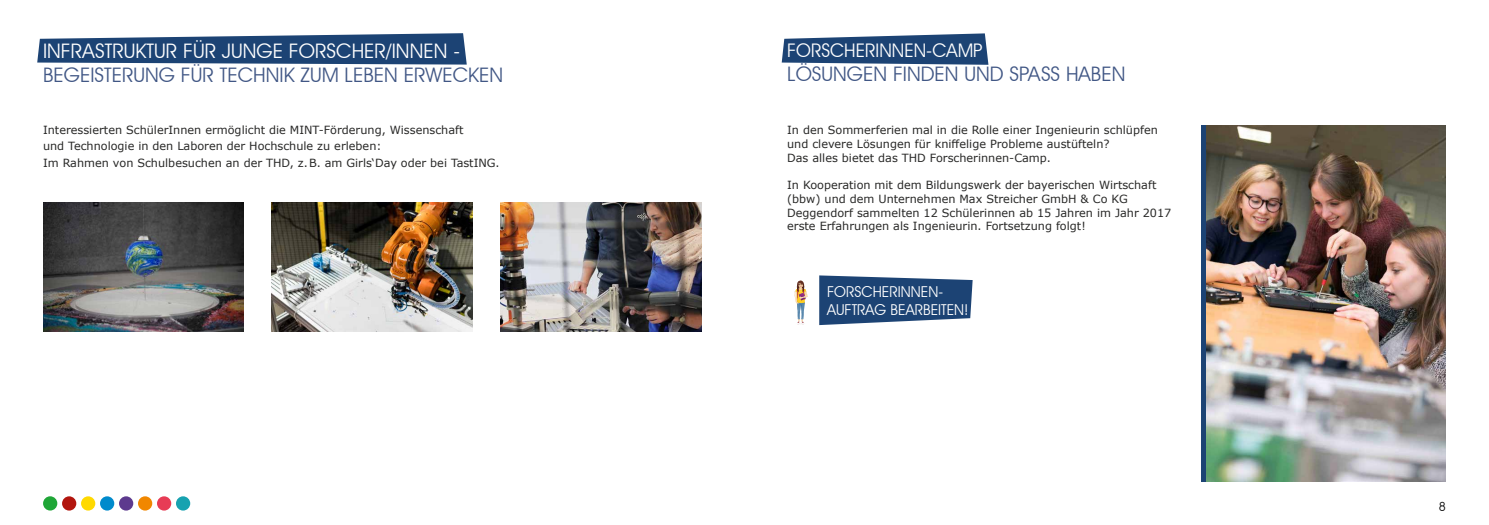
<style>
.page{position:relative;width:1489px;height:525px;background:#fff}
.page>*{position:absolute;margin:0;border:0;box-sizing:border-box;transform-origin:0 0}
.t1{font:20px "Avant Garde IT Cby BT";color:#415785}
.t2{font:20px "Avant Garde IT Cby BT";color:#fff}
.t3{font:18.75px "Avant Garde IT Cby BT";color:#fff}
.t4{font:15px/17.5px "Avant Garde IT Cby BT";color:#fff}
.t5{font:12.5px "Avant Garde IT Cby BT";color:#000}
.t6{font:11.25px/13.8px "Verdana";color:#282827}
</style>
<div class="page">
<svg style="left:781px;top:33px;width:207px;height:32px;background:#3e5f89"></svg>
<svg style="left:37px;top:33px;width:430px;height:32px;background:#3c5e88"></svg>
<div style="left:43px;top:496px;width:14px;height:14px;background:#1fa637;border-radius:50%"></div>
<div style="left:62px;top:496px;width:14px;height:14px;background:#b2150e;border-radius:50%"></div>
<div style="left:81px;top:496px;width:14px;height:14px;background:#ffd900;border-radius:50%"></div>
<div style="left:100px;top:496px;width:14px;height:14px;background:#008acc;border-radius:50%"></div>
<div style="left:119px;top:496px;width:14px;height:14px;background:#5d3a8e;border-radius:50%"></div>
<div style="left:157px;top:496px;width:14px;height:14px;background:#e73c55;border-radius:50%"></div>
<div style="left:138px;top:496px;width:14px;height:14px;background:#f18700;border-radius:50%"></div>
<div style="left:176px;top:496px;width:14px;height:14px;background:#17a2b0;border-radius:50%"></div>
<img style="left:1205px;top:125px;width:240px;height:356px">
<svg style="left:819px;top:275px;width:153px;height:50px;background:#385a85"></svg>
<hr style="left:1201px;top:125px;width:4px;height:356px;background:#1c4374">
<img style="left:43px;top:202px;width:200px;height:130px">
<img style="left:501px;top:202px;width:200px;height:130px">
<img style="left:272px;top:202px;width:200px;height:130px">
<svg style="left:795px;top:280px;width:12px;height:44px"></svg>
<h1 class="t2" style="left:43px;top:39px;width:418px">INFRASTRUKTUR FÜR JUNGE FORSCHER/INNEN -</h1>
<h1 class="t1" style="left:43px;top:63px;width:462px">BEGEISTERUNG FÜR TECHNIK ZUM LEBEN ERWECKEN</h1>
<p class="t6" style="left:43px;top:122px;width:458px;line-height:16.2px">Interessierten SchülerInnen ermöglicht die MINT-Förderung, Wissenschaft<br>und Technologie in den Laboren der Hochschule zu erleben:<br>Im Rahmen von Schulbesuchen an der THD, z.B. am Girls‘Day oder bei TastING.</p>
<h2 class="t3" style="left:787px;top:39px;width:197px">FORSCHERINNEN-CAMP</h2>
<h1 class="t1" style="left:787px;top:62px;width:340px">LÖSUNGEN FINDEN UND SPASS HABEN</h1>
<p class="t6" style="left:787px;top:123px;width:372px">In den Sommerferien mal in die Rolle einer Ingenieurin schlüpfen und clevere Lösungen für kniffelige Probleme austüfteln?<br>Das alles bietet das THD Forscherinnen-Camp.</p>
<p class="t6" style="left:787px;top:178px;width:386px">In Kooperation mit dem Bildungswerk der bayerischen Wirtschaft (bbw) und dem Unternehmen Max Streicher GmbH &amp; Co KG Deggendorf sammelten 12 Schülerinnen ab 15 Jahren im Jahr 2017 erste Erfahrungen als Ingenieurin. Fortsetzung folgt!</p>
<h3 class="t4" style="left:827px;top:283px;width:143px">FORSCHERINNEN-<br>AUFTRAG BEARBEITEN!</h3>
<p class="t5" style="left:1438px;top:498px;width:9px">8</p>
</div>
